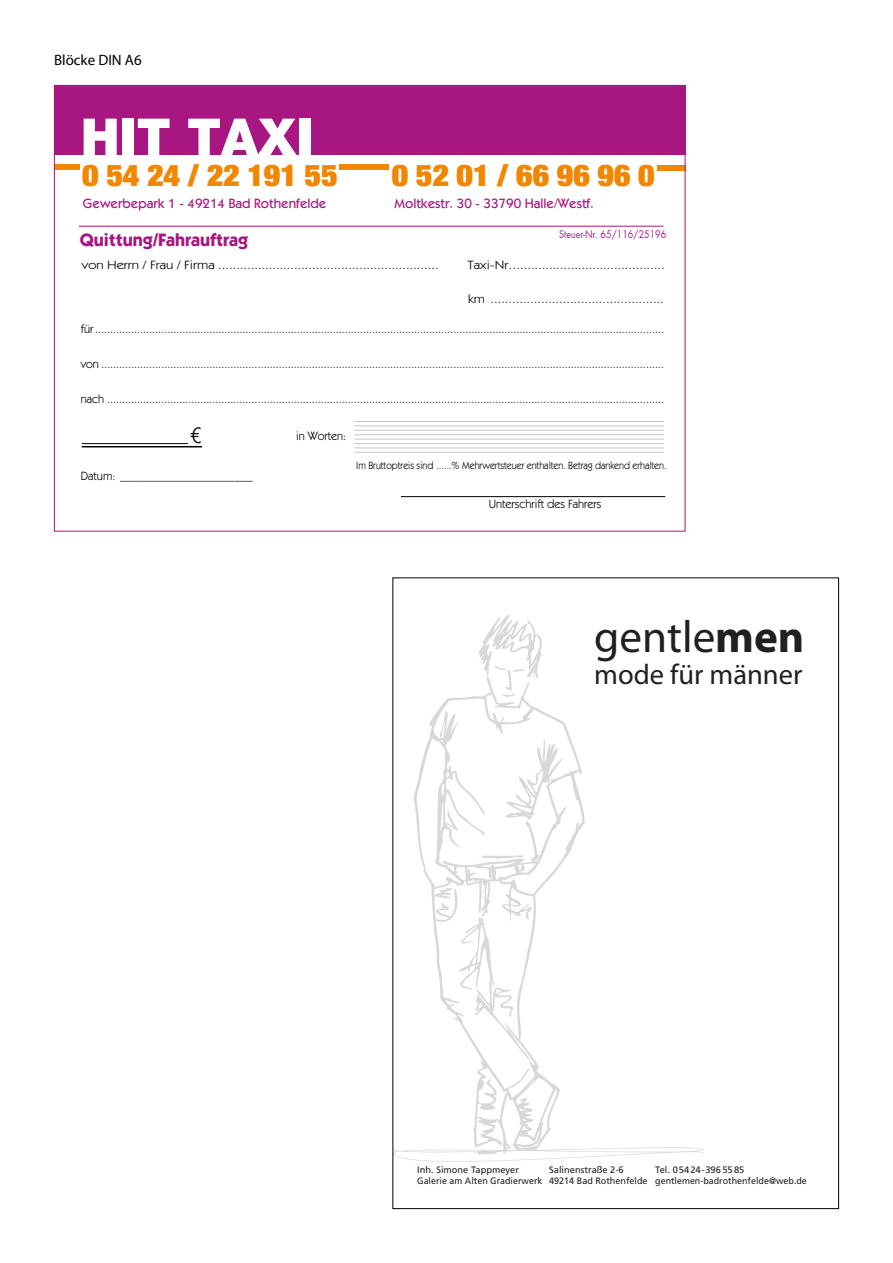
<style>
.page{position:relative;width:893px;height:1263px;background:#fff}
.page>*{position:absolute;margin:0;border:0;box-sizing:border-box;transform-origin:0 0}
.t1{font:900 51.15px "Helvetica Neue LT Std";color:#fff}
.t2{font:45.15px "Myriad Pro";color:#20201f}
.t3{font:900 condensed 30.15px "Helvetica Neue LT Std";color:#f18700;scale:1.05 1}
.t4{font:28.5px "Myriad Pro";color:#20201f}
.t5{font:22.65px "ITC Kabel Std";color:#000}
.t6{font:700 18px "ITC Kabel Std";color:#a71681}
.t7{font:15px "Myriad Pro";color:#000}
.t8{font:500 13.5px "ITC Kabel Std";color:#a71681}
.t9{font:12px "ITC Kabel Std";color:#000}
.t10{font:12px "ITC Kabel Std";color:#000;scale:1.2 1}
.t11{font:10.5px "ITC Kabel Std";color:#000;scale:.93 1}
.t12{font:10.5px "ITC Kabel Std";color:#a71681}
.t13{font:10.2px "Futura Std";color:#a71b82;scale:.88 1}
.t14{font:9.3px/11.1px "Frutiger LT Std";color:#20201f}
.s1{font-weight:700}
</style>
<div class="page">
<div style="left:54px;top:85px;width:631px;height:70px;background:#a71681"></div>
<hr style="left:79px;top:226px;width:584px;height:1px;background:#a71681">
<div style="left:339px;top:165px;width:50px;height:5px;background:#f18700"></div>
<div style="left:657px;top:165px;width:28px;height:5px;background:#f18700"></div>
<div style="left:54px;top:165px;width:25px;height:5px;background:#f18700"></div>
<hr style="left:355px;top:425px;width:309px;height:1px;background:#c6c6c6">
<hr style="left:355px;top:430px;width:309px;height:1px;background:#c6c6c6">
<hr style="left:355px;top:434px;width:309px;height:1px;background:#c6c6c6">
<hr style="left:355px;top:439px;width:309px;height:1px;background:#c6c6c6">
<hr style="left:355px;top:443px;width:309px;height:1px;background:#c6c6c6">
<hr style="left:355px;top:447px;width:309px;height:1px;background:#c6c6c6">
<hr style="left:355px;top:452px;width:309px;height:1px;background:#c6c6c6">
<hr style="left:401px;top:496px;width:264px;height:1px;background:#000">
<hr style="left:82px;top:443px;width:106px;height:1px;background:#000">
<hr style="left:82px;top:446px;width:120px;height:1px;background:#000">
<hr style="left:355px;top:421px;width:309px;height:1px;background:#c6c6c6">
<svg style="left:414px;top:696px;width:171px;height:451px"></svg>
<svg style="left:478px;top:614px;width:66px;height:83px"></svg>
<svg style="left:482px;top:855px;width:41px;height:4px"></svg>
<svg style="left:394px;top:1147px;width:310px;height:15px"></svg>
<p class="t7" style="left:54px;top:51px;width:89px">Blöcke DIN A6</p>
<h1 class="t1" style="left:81px;top:106px;width:234px">HIT TAXI</h1>
<h3 class="t3" style="left:82px;top:156px;width:245px">0 54 24 / 22 191 55</h3>
<h3 class="t3" style="left:392px;top:155px;width:252px">0 52 01 / 66 96 96 0</h3>
<p class="t8" style="left:83px;top:196px;width:245px">Gewerbepark 1 - 49214 Bad Rothenfelde</p>
<p class="t8" style="left:395px;top:196px;width:201px">Moltkestr. 30 - 33790 Halle/Westf.</p>
<p class="t13" style="left:559px;top:228px;width:123px">Steuer-Nr. 65/116/25196</p>
<h3 class="t6" style="left:80px;top:229px;width:170px">Quittung/Fahrauftrag</h3>
<p class="t12" style="left:561px;top:228px;width:106px">Steuer-Nr. 65/116/22898</p>
<p class="t10" style="left:82px;top:258px;width:299px">von Herrn / Frau / Firma .............................................................</p>
<p class="t10" style="left:467px;top:258px;width:166px">Taxi-Nr...........................................</p>
<p class="t10" style="left:468px;top:292px;width:165px">km ................................................</p>
<p class="t9" style="left:81px;top:322px;width:585px">für.............................................................................................................................................................................................</p>
<p class="t9" style="left:81px;top:357px;width:585px">von ...........................................................................................................................................................................................</p>
<p class="t9" style="left:81px;top:391px;width:585px">nach .........................................................................................................................................................................................</p>
<h3 class="t5" style="left:190px;top:422px;width:13px">€</h3>
<p class="t9" style="left:296px;top:429px;width:52px">in Worten:</p>
<p class="t9" style="left:81px;top:469px;width:173px">Datum: ______________________</p>
<p class="t11" style="left:356px;top:459px;width:335px">Im Bruttoptreis sind ......% Mehrwertsteuer enthalten. Betrag dankend erhalten.</p>
<p class="t9" style="left:489px;top:497px;width:114px">Unterschrift des Fahrers</p>
<h2 class="t2" style="left:594px;top:609px;width:212px">gentle<span class="s1">men</span></h2>
<h3 class="t4" style="left:594px;top:657px;width:210px">mode für männer</h3>
<p class="t14" style="left:417px;top:1164px;width:127px">Inh. Simone Tappmeyer<br>Galerie am Alten Gradierwerk</p>
<p class="t14" style="left:549px;top:1164px;width:100px">Salinenstraße 2-6<br>49214 Bad Rothenfelde</p>
<p class="t14" style="left:655px;top:1164px;width:153px">Tel. 05424-396 55 85 gentlemen-badrothenfelde@web.de</p>
</div>
